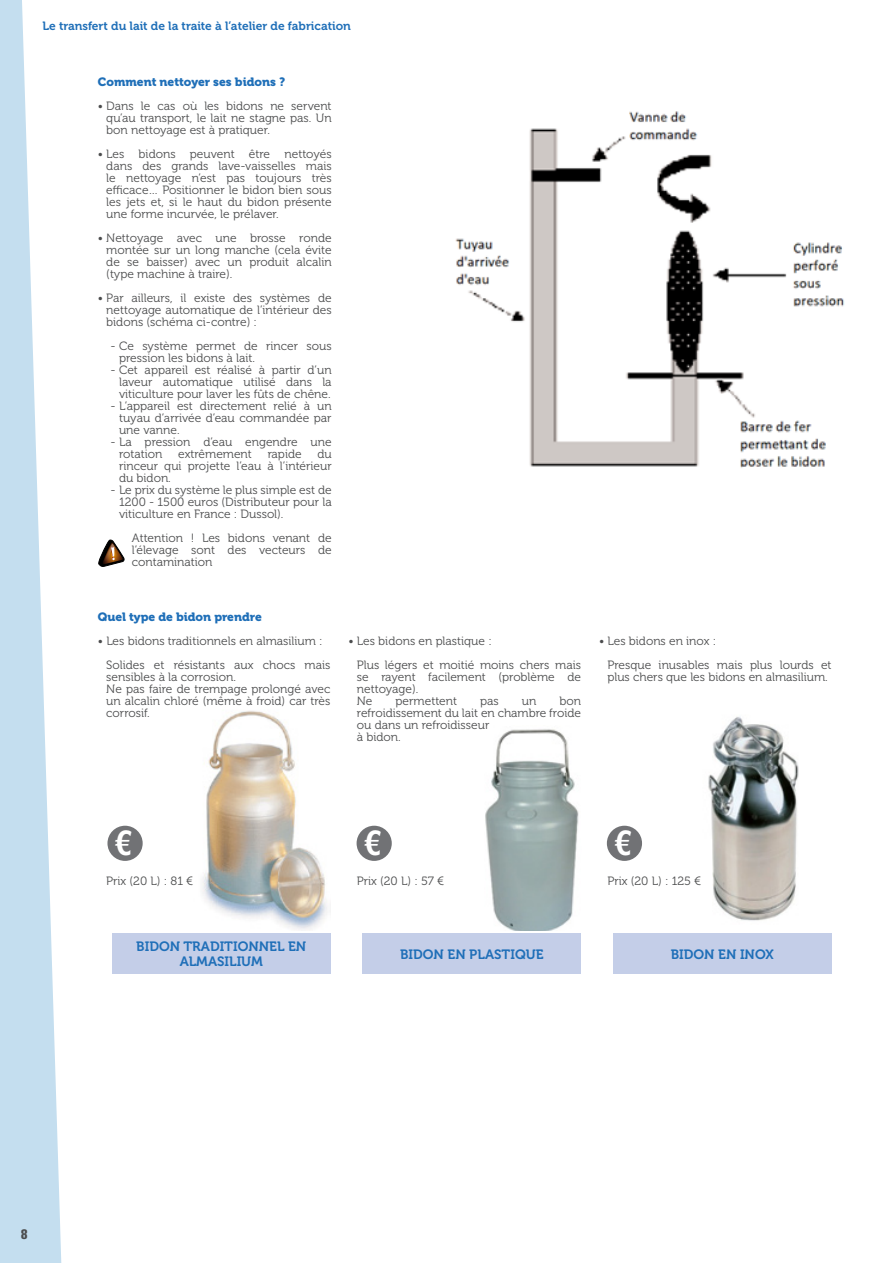
<style>
.page{position:relative;width:893px;height:1263px;background:#fff}
.page>*{position:absolute;margin:0;border:0;box-sizing:border-box;transform-origin:0 0}
.t1{font:700 condensed 33px "Helvetica LT Std";color:#fff}
.t2{font:13.5px/15px "Museo 700";color:#1f6fb8;text-align:center}
.t3{font:13.5px "Helvetica LT Std Comp";color:#4b4c4d}
.t4{font:12px/12px "Museo 300";color:#4b4c4d;text-align:justify}
.t5{font:12px "Museo 700";color:#1f6fb8}
.t6{font:12px "Museo 900";color:#1f6fb8}
</style>
<div class="page">
<img style="left:202px;top:711px;width:125px;height:219px">
<img style="left:485px;top:729px;width:94px;height:201px">
<img style="left:708px;top:717px;width:91px;height:204px">
<svg style="left:0;top:0;width:61px;height:1263px;fill:#c4deef"></svg>
<img style="left:455px;top:111px;width:390px;height:357px">
<svg style="left:98px;top:540px;width:26px;height:27px"></svg>
<div style="left:112px;top:933px;width:219px;height:41px;background:#c4cee8"></div>
<div style="left:363px;top:933px;width:218px;height:41px;background:#c4cee8"></div>
<div style="left:613px;top:933px;width:219px;height:41px;background:#c4cee8"></div>
<div style="left:107px;top:826px;width:36px;height:35px;background:#717275;border-radius:50%"></div>
<div style="left:607px;top:826px;width:35px;height:35px;background:#717275;border-radius:50%"></div>
<div style="left:357px;top:826px;width:35px;height:35px;background:#717275;border-radius:50%"></div>
<p class="t5" style="left:43px;top:19px;width:310px">Le transfert du lait de la traite à l’atelier de fabrication</p>
<p class="t6" style="left:98px;top:75px;width:189px">Comment nettoyer ses bidons ?</p>
<p class="t4" style="left:106px;top:100px;width:227px;text-indent:-9px">• Dans le cas où les bidons ne servent qu’au transport, le lait ne stagne pas. Un bon nettoyage est à pratiquer.</p>
<p class="t4" style="left:106px;top:148px;width:227px;text-indent:-9px">• Les bidons peuvent être nettoyés dans des grands lave-vaisselles mais le nettoyage n’est pas toujours très efficace… Positionner le bidon bien sous les jets et, si le haut du bidon présente une forme incurvée, le prélaver.</p>
<p class="t4" style="left:106px;top:232px;width:227px;text-indent:-9px">• Nettoyage avec une brosse ronde montée sur un long manche (cela évite de se baisser) avec un produit alcalin (type machine à traire).</p>
<p class="t4" style="left:106px;top:292px;width:227px;text-indent:-9px">• Par ailleurs, il existe des systèmes de nettoyage automatique de l’intérieur des bidons (schéma ci-contre) :</p>
<p class="t4" style="left:119px;top:340px;width:214px;text-indent:-9px">- Ce système permet de rincer sous pression les bidons à lait.</p>
<p class="t4" style="left:119px;top:364px;width:214px;text-indent:-9px">- Cet appareil est réalisé à partir d’un laveur automatique utilisé dans la viticulture pour laver les fûts de chêne.</p>
<p class="t4" style="left:119px;top:400px;width:214px;text-indent:-9px">- L’appareil est directement relié à un tuyau d’arrivée d’eau commandée par une vanne.</p>
<p class="t4" style="left:119px;top:436px;width:214px;text-indent:-9px">- La pression d’eau engendre une rotation</p>
<p class="t4" style="left:119px;top:448px;width:214px;text-indent:198px">du rinceur qui projette l’eau à l’intérieur du bidon.</p>
<p class="t4" style="left:119px;top:484px;width:214px;text-indent:-9px">- Le prix du système le plus simple est de 1200 - 1500 euros (Distributeur pour la viticulture en France : Dussol).</p>
<p class="t4" style="left:132px;top:532px;width:201px">Attention ! Les bidons venant de l’élevage sont des vecteurs de contamination</p>
<p class="t4" style="left:178px;top:448px;width:75px">extrêmement</p>
<p class="t4" style="left:268px;top:448px;width:35px">rapide</p>
<p class="t6" style="left:98px;top:610px;width:166px">Quel type de bidon prendre</p>
<p class="t4" style="left:98px;top:635px;width:226px">• Les bidons traditionnels en almasilium :</p>
<p class="t4" style="left:106px;top:659px;width:226px">Solides et résistants aux chocs mais sensibles à la corrosion.</p>
<p class="t4" style="left:106px;top:683px;width:226px">Ne pas faire de trempage prolongé avec un alcalin chloré (même à froid) car très corrosif.</p>
<p class="t4" style="left:348px;top:635px;width:145px">• Les bidons en plastique :</p>
<p class="t4" style="left:357px;top:659px;width:226px">Plus légers et moitié moins chers mais se rayent facilement (problème de nettoyage).</p>
<p class="t4" style="left:357px;top:695px;width:17px">Ne</p>
<p class="t4" style="left:396px;top:695px;width:63px">permettent</p>
<p class="t4" style="left:480px;top:695px;width:20px">pas</p>
<p class="t4" style="left:522px;top:695px;width:16px">un</p>
<p class="t4" style="left:357px;top:695px;width:226px;text-indent:202px">bon refroidissement du lait en chambre froide ou dans un refroidisseur</p>
<p class="t4" style="left:357px;top:731px;width:45px">à bidon.</p>
<p class="t4" style="left:599px;top:635px;width:119px">• Les bidons en inox :</p>
<p class="t4" style="left:607px;top:659px;width:226px">Presque inusables mais plus lourds et plus chers que les bidons en almasilium.</p>
<p class="t1" style="left:115px;top:822px;width:18px">€</p>
<p class="t1" style="left:364px;top:822px;width:18px">€</p>
<p class="t1" style="left:615px;top:822px;width:18px">€</p>
<p class="t4" style="left:106px;top:875px;width:89px">Prix (20 L) : 81 €</p>
<p class="t4" style="left:357px;top:875px;width:89px">Prix (20 L) : 57 €</p>
<p class="t4" style="left:607px;top:875px;width:95px">Prix (20 L) : 125 €</p>
<p class="t2" style="left:136px;top:939px;width:172px">BIDON TRADITIONNEL EN<br>ALMASILIUM</p>
<p class="t2" style="left:400px;top:947px;width:145px">BIDON EN PLASTIQUE</p>
<p class="t2" style="left:671px;top:947px;width:105px">BIDON EN INOX</p>
<p class="t3" style="left:21px;top:1225px;width:8px">8</p>
</div>
